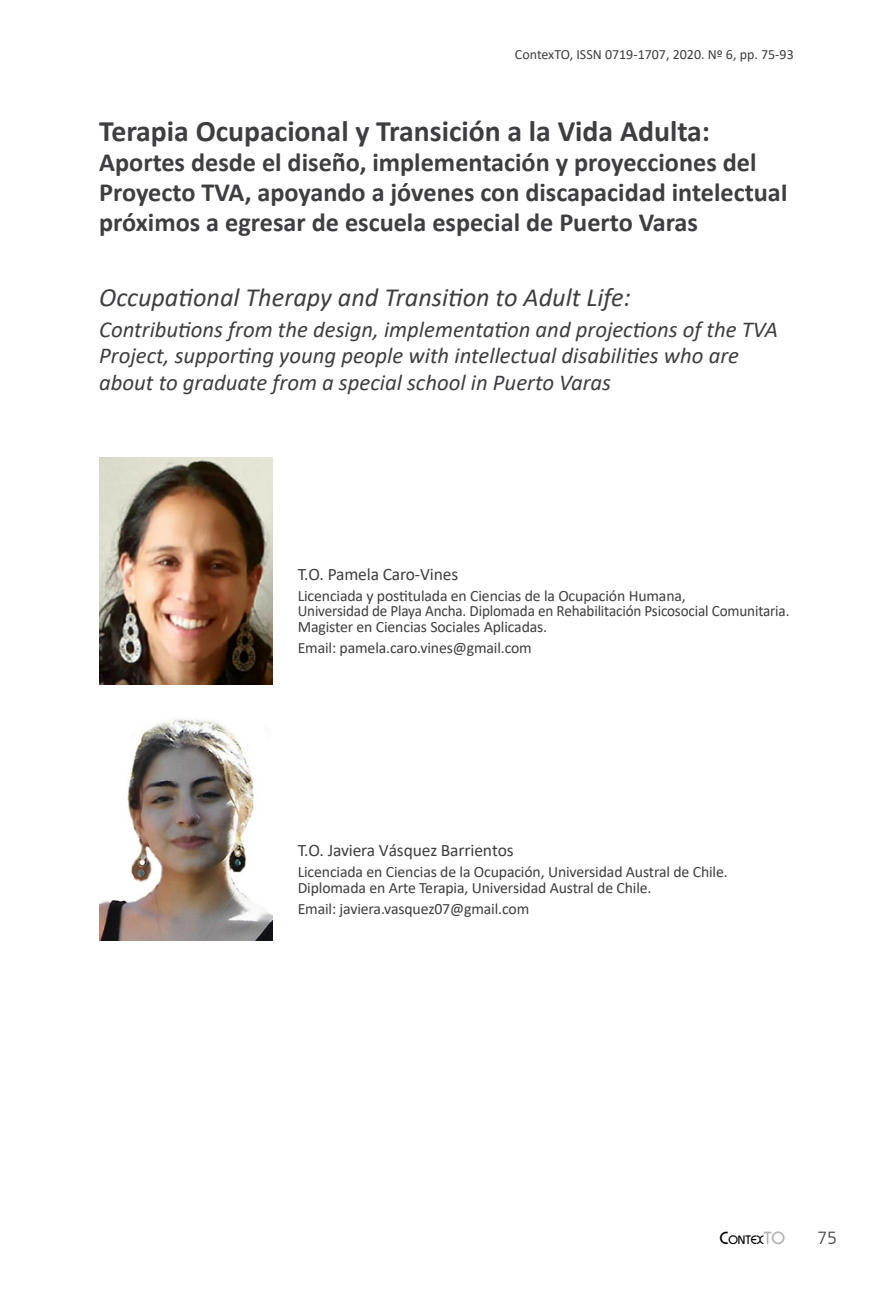
<style>
.page{position:relative;width:893px;height:1290px;background:#fff}
.page>*{position:absolute;margin:0;border:0;box-sizing:border-box;transform-origin:0 0}
.t1{font:700 29.75px "Calibri";color:#3e3d40}
.t2{font:700 26.25px/29.8px "Calibri";color:#3e3d40}
.t3{font:italic 26.25px "Calibri";color:#3e3d40}
.t4{font:italic 22.75px/26.2px "Calibri";color:#3e3d40}
.t5{font:17.5px "Calibri";letter-spacing:-.01em;color:#3e3d40}
.t6{font:300 17.5px "Frutiger LT";color:#3e3d40}
.t7{font:15.75px/15.8px "Calibri";letter-spacing:-.01em;color:#3e3d40}
.t8{font:14px "Calibri";color:#3e3d40}
.t9{font:12.25px "Bahamas Plain";color:#000}
.s1{font-size:17.5px}
.s2{font-size:17.5px;color:#b1b3b4}
</style>
<div class="page">
<img style="left:99px;top:457px;width:174px;height:228px">
<img style="left:99px;top:718px;width:174px;height:223px">
<p class="t8" style="left:515px;top:44px;width:280px">ContexTO, ISSN 0719-1707, 2020. Nº 6, pp. 75-93</p>
<h1 class="t1" style="left:99px;top:110px;width:612px">Terapia Ocupacional y Transición a la Vida Adulta:</h1>
<h2 class="t2" style="left:99px;top:147px;width:690px">Aportes desde el diseño, implementación y proyecciones del<br>Proyecto TVA, apoyando a jóvenes con discapacidad intelectuaI próximos a egresar de escuela especial de Puerto Varas</h2>
<h2 class="t3" style="left:99px;top:279px;width:533px">Occupational Therapy and Transition to Adult Life:</h2>
<h3 class="t4" style="left:99px;top:315px;width:680px">Contributions from the design, implementation and projections of the TVA<br>Project, supporting young people with intellectual disabilities who are about to graduate from a special school in Puerto Varas</h3>
<p class="t5" style="left:298px;top:562px;width:162px">T.O. Pamela Caro-Vines</p>
<p class="t7" style="left:298px;top:587px;width:493px">Licenciada y postitulada en Ciencias de la Ocupación Humana,<br>Universidad de Playa Ancha. Diplomada en Rehabilitación Psicosocial Comunitaria.<br>Magister en Ciencias Sociales Aplicadas.</p>
<p class="t7" style="left:298px;top:639px;width:236px">Email: pamela.caro.vines@gmail.com</p>
<p class="t5" style="left:298px;top:838px;width:217px">T.O. Javiera Vásquez Barrientos</p>
<p class="t7" style="left:298px;top:863px;width:432px">Licenciada en Ciencias de la Ocupación, Universidad Austral de Chile.<br>Diplomada en Arte Terapia, Universidad Austral de Chile.</p>
<p class="t7" style="left:298px;top:900px;width:233px">Email: javiera.vasquez07@gmail.com</p>
<p class="t9" style="left:720px;top:1233px;width:56px"><span class="s1">C</span>ONTEX<span class="s2">TO</span></p>
<p class="t6" style="left:817px;top:1228px;width:21px">75</p>
</div>
